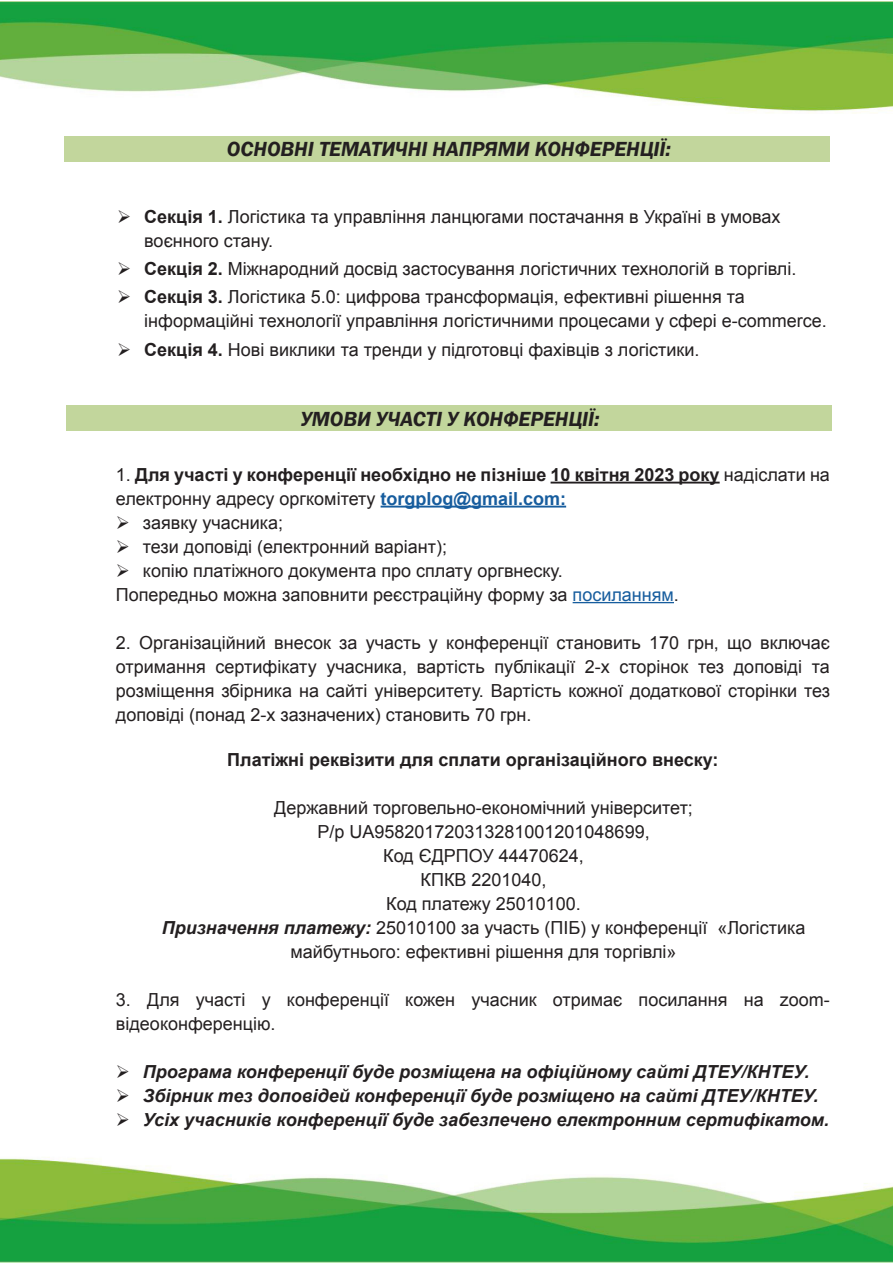
<style>
.page{position:relative;width:893px;height:1263px;background:#fff}
.page>*{position:absolute;margin:0;border:0;box-sizing:border-box;transform-origin:0 0}
.t1{font:italic 600 21px "Franklin Gothic";color:#231f20}
.t2{font:18px/24px "Arial";color:#231f20}
.t3{font:italic 700 18px "Arial";color:#231f20}
.t4{font:700 18px/24px "Arial";color:#231f20}
.s1{font-weight:700}
.s2{font-weight:400}
.s3{color:#175d9e}
.s4{font-weight:700;font-style:italic}
</style>
<div class="page">
<img style="left:0;top:2px;width:893px;height:111px">
<img style="left:0;top:1157px;width:893px;height:106px">
<div style="left:65px;top:136px;width:765px;height:25px;background:#c2d69c"></div>
<div style="left:66px;top:406px;width:765px;height:25px;background:#c2d69c"></div>
<hr style="left:551px;top:482px;width:169px;height:1px;background:#231f20">
<hr style="left:381px;top:506px;width:185px;height:1px;background:#175d9e">
<hr style="left:573px;top:602px;width:101px;height:1px;background:#175d9e">
<p class="t1" style="left:227px;top:135px;width:445px">ОСНОВНІ ТЕМАТИЧНІ НАПРЯМИ КОНФЕРЕНЦІЇ:</p>
<p class="t2" style="left:144px;top:205px;width:638px"><span class="s1">Секція 1.</span> Логістика та управління ланцюгами постачання в Україні в умовах воєнного стану.</p>
<p class="t2" style="left:144px;top:257px;width:653px"><span class="s1">Секція 2.</span> Міжнародний досвід застосування логістичних технологій в торгівлі.</p>
<p class="t2" style="left:144px;top:285px;width:684px"><span class="s1">Секція 3.</span> Логістика 5.0: цифрова трансформація, ефективні рішення та інформаційні технології управління логістичними процесами у сфері e-commerce.</p>
<p class="t2" style="left:144px;top:337px;width:557px"><span class="s1">Секція 4.</span> Нові виклики та тренди у підготовці фахівців з логістики.</p>
<p class="t1" style="left:301px;top:405px;width:300px">УМОВИ УЧАСТІ У КОНФЕРЕНЦІЇ:</p>
<p class="t4" style="left:116px;top:463px;width:715px"><span class="s2">1.</span> Для участі у конференції необхідно не пізніше 10 квітня 2023 року <span class="s2">надіслати на електронну адресу оргкомітету</span> <span class="s3">torgplog@gmail.com:</span></p>
<p class="t2" style="left:143px;top:511px;width:142px">заявку учасника;</p>
<p class="t2" style="left:143px;top:535px;width:306px">тези доповіді (електронний варіант);</p>
<p class="t2" style="left:143px;top:559px;width:421px">копію платіжного документа про сплату оргвнеску.</p>
<p class="t2" style="left:116px;top:583px;width:565px">Попередньо можна заповнити реєстраційну форму за <span class="s3">посиланням</span>.</p>
<p class="t2" style="left:116px;top:631px;width:715px;text-align:justify">2. Організаційний внесок за участь у конференції становить 170 грн, що включає отримання сертифікату учасника, вартість публікації 2-х сторінок тез доповіді та розміщення збірника на сайті університету. Вартість кожної додаткової сторінки тез доповіді (понад 2-х зазначених) становить 70 грн.</p>
<p class="t4" style="left:227px;top:748px;width:493px">Платіжні реквізити для сплати організаційного внеску:</p>
<p class="t2" style="left:274px;top:796px;width:420px">Державний торговельно-економічний університет;</p>
<p class="t2" style="left:317px;top:820px;width:334px">Р/р UA958201720313281001201048699,</p>
<p class="t2" style="left:383px;top:844px;width:202px">Код ЄДРПОУ 44470624,</p>
<p class="t2" style="left:421px;top:868px;width:127px">КПКВ 2201040,</p>
<p class="t2" style="left:386px;top:892px;width:196px">Код платежу 25010100.</p>
<p class="t2" style="left:162px;top:916px;width:645px;text-align:center"><span class="s4">Призначення платежу:</span> 25010100 за участь (ПІБ) у конференції «Логістика майбутнього: ефективні рішення для торгівлі»</p>
<p class="t2" style="left:116px;top:988px;width:715px">3. Для участі у конференції кожен учасник отримає посилання на zoom&shy;відеоконференцію.</p>
<p class="t3" style="left:143px;top:1060px;width:668px">Програма конференції буде розміщена на офіційному сайті ДТЕУ/КНТЕУ.</p>
<p class="t3" style="left:143px;top:1084px;width:677px">Збірник тез доповідей конференції буде розміщено на сайті ДТЕУ/КНТЕУ.</p>
<p class="t3" style="left:143px;top:1108px;width:688px">Усіх учасників конференції буде забезпечено електронним сертифікатом.</p>
</div>
